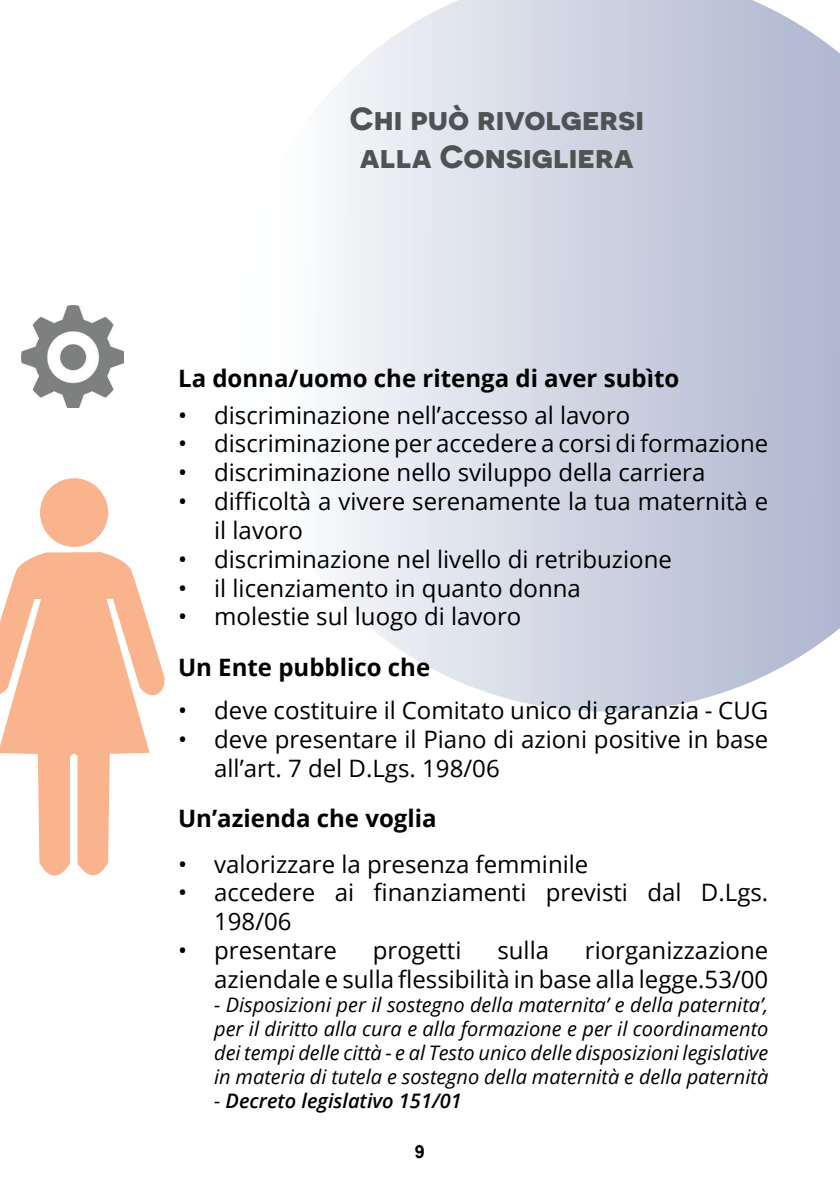
<style>
.page{position:relative;width:840px;height:1191px;background:#fff}
.page>*{position:absolute;margin:0;border:0;box-sizing:border-box;transform-origin:0 0}
.t1{font:700 32px/38.4px "Novecentosanswide";color:#4f5253;text-align:center}
.t2{font:24px/28.8px "Open Sans";color:#000001}
.t3{font:700 24px "Open Sans";color:#000001}
.t4{font:italic 20px/24px "Open Sans";color:#000001;text-align:justify}
.t5{font:italic 600 20px "Open Sans";color:#000001}
.t6{font:700 18px "Arial";color:#000001}
.s1{font-weight:400}
</style>
<div class="page">
<svg style="left:330px;top:0;width:509px;height:711px;background:#d2d7e4"></svg>
<div style="left:40px;top:478px;width:68px;height:69px;background:#f9b48e;border-radius:50%"></div>
<svg style="left:0;top:552px;width:165px;height:324px"></svg>
<img style="left:22px;top:306px;width:102px;height:102px">
<h1 class="t1" style="left:349px;top:99px;width:295px">Chi può rivolgersi alla Consigliera</h1>
<p class="t3" style="left:178px;top:361px;width:502px">La donna/uomo che ritenga di aver subìto</p>
<p class="t2" style="left:178px;top:400px;width:453px">• discriminazione nell’accesso al lavoro</p>
<p class="t2" style="left:178px;top:429px;width:591px">• discriminazione per accedere a corsi di formazione</p>
<p class="t2" style="left:178px;top:457px;width:528px">• discriminazione nello sviluppo della carriera</p>
<p class="t2" style="left:214px;top:486px;width:555px;text-indent:-36px">• difficoltà a vivere serenamente la tua maternità e il lavoro</p>
<p class="t2" style="left:178px;top:544px;width:495px">• discriminazione nel livello di retribuzione</p>
<p class="t2" style="left:178px;top:573px;width:404px">• il licenziamento in quanto donna</p>
<p class="t2" style="left:178px;top:601px;width:344px">• molestie sul luogo di lavoro</p>
<p class="t3" style="left:178px;top:650px;width:253px">Un Ente pubblico che</p>
<p class="t2" style="left:178px;top:695px;width:591px">• deve costituire il Comitato unico di garanzia - CUG</p>
<p class="t2" style="left:214px;top:724px;width:555px;text-indent:-36px">• deve presentare il Piano di azioni positive in base all’art. 7 del D.Lgs. 198/06</p>
<p class="t3" style="left:178px;top:801px;width:260px">Un’azienda che voglia</p>
<p class="t2" style="left:178px;top:849px;width:411px">• valorizzare la presenza femminile</p>
<p class="t2" style="left:214px;top:877px;width:555px;text-indent:-36px">• accedere ai finanziamenti previsti dal D.Lgs.<br>198/06</p>
<p class="t2" style="left:178px;top:935px;width:160px">• presentare</p>
<p class="t2" style="left:372px;top:935px;width:90px">progetti</p>
<p class="t2" style="left:497px;top:935px;width:53px">sulla</p>
<p class="t2" style="left:214px;top:935px;width:555px;text-align:right">riorganizzazione<br>aziendale e sulla flessibilità in base alla legge.53/00</p>
<p class="t4" style="left:214px;top:992px;width:555px">- Disposizioni per il sostegno della maternita’ e della paternita’, per il diritto alla cura e alla formazione e per il coordinamento dei tempi delle città - e al Testo unico delle disposizioni legislative in materia di tutela e sostegno della maternità e della paternità</p>
<p class="t5" style="left:214px;top:1087px;width:249px"><span class="s1">-</span> Decreto legislativo 151/01</p>
<p class="t6" style="left:415px;top:1138px;width:12px">9</p>
</div>
